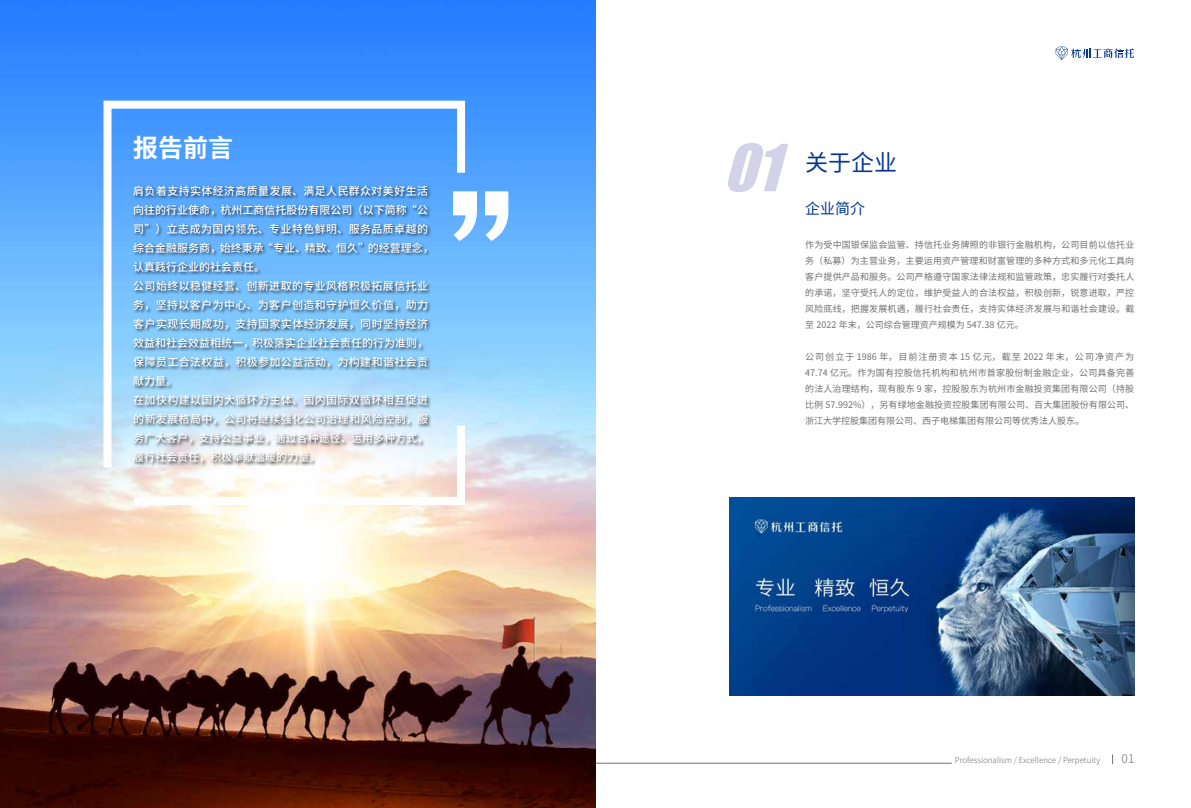
<style>
.page{position:relative;width:1191px;height:808px;background:#fff}
.page>*{position:absolute;margin:0;border:0;box-sizing:border-box;transform-origin:0 0}
.t1{font:italic 60px "Impact";color:#d2d2e9}
.t2{font:700 25px "Source Han Sans CN";color:#fff}
.t3{font:23px "Source Han Sans CN";color:#043793}
.t4{font:15px "Source Han Sans CN";color:#043793}
.t5{font:300 12px "Source Han Sans CN";color:#727171}
.t6{font:500 11px/19px "Source Han Sans CN";letter-spacing:.035em;color:#fff}
.t7{font:9px/16px "Source Han Sans CN";color:#727171;text-align:justify}
.t8{font:300 8px "Source Han Sans CN";color:#727171}
</style>
<div class="page">
<hr style="left:290px;top:763px;width:661px;height:1px;background:#727171">
<svg style="left:1055px;top:47px;width:79px;height:13px"></svg>
<hr style="left:595px;top:0;width:1px;height:808px;background:#043793">
<img style="left:0;top:0;width:595px;height:808px">
<svg style="left:99px;top:97px;width:370px;height:378px;background:#71b4fe"></svg>
<svg style="left:453px;top:191px;width:56px;height:50px"></svg>
<div style="left:132px;top:185px;width:300px;height:282px;background:#000;opacity:.75"></div>
<img style="left:729px;top:497px;width:405px;height:198px">
<svg style="left:126px;top:418px;width:343px;height:91px"></svg>
<h2 class="t2" style="left:133px;top:134px;width:101px">报告前言</h2>
<p class="t6" style="left:133px;top:182px;width:302px">肩负着支持实体经济高质量发展、满足人民群众对美好生活向往的行业使命，杭州工商信托股份有限公司（以下简称“公司”）立志成为国内领先、专业特色鲜明、服务品质卓越的综合金融服务商，始终秉承“专业、精致、恒久”的经营理念，认真践行企业的社会责任。<br>公司始终以稳健经营、创新进取的专业风格积极拓展信托业务，坚持以客户为中心、为客户创造和守护恒久价值，助力客户实现长期成功，支持国家实体经济发展，同时坚持经济效益和社会效益相统一，积极落实企业社会责任的行为准则，保障员工合法权益，积极参加公益活动，为构建和谐社会贡献力量。<br>在加快构建以国内大循环为主体、国内国际双循环相互促进的新发展格局中，公司将继续强化公司治理和风险控制，服务广大客户，支持公益事业，通过各种途径、运用多种方式，履行社会责任，积极奉献温暖的力量。</p>
<h1 class="t1" style="left:723px;top:121px;width:81px">01</h1>
<h3 class="t3" style="left:805px;top:149px;width:93px">关于企业</h3>
<h3 class="t4" style="left:805px;top:200px;width:61px">企业简介</h3>
<p class="t7" style="left:805px;top:236px;width:331px">作为受中国银保监会监管、持信托业务牌照的非银行金融机构，公司目前以信托业务（私募）为主营业务，主要运用资产管理和财富管理的多种方式和多元化工具向客户提供产品和服务。公司严格遵守国家法律法规和监管政策，忠实履行对委托人的承诺，坚守受托人的定位，维护受益人的合法权益，积极创新，锐意进取，严控风险底线，把握发展机遇，履行社会责任，支持实体经济发展与和谐社会建设。截至 2022 年末，公司综合管理资产规模为 547.38 亿元。</p>
<p class="t7" style="left:805px;top:348px;width:331px">公司创立于 1986 年，目前注册资本 15 亿元，截至 2022 年末，公司净资产为47.74 亿元。作为国有控股信托机构和杭州市首家股份制金融企业，公司具备完善的法人治理结构，现有股东 9 家，控股股东为杭州市金融投资集团有限公司（持股比例 57.992%），另有绿地金融投资控股集团有限公司、百大集团股份有限公司、浙江大学控股集团有限公司、西子电梯集团有限公司等优秀法人股东。</p>
<p class="t8" style="left:954px;top:755px;width:147px">Professionalism / Excellence / Perpetuity</p>
<h3 class="t5" style="left:1121px;top:752px;width:14px">01</h3>
</div>
